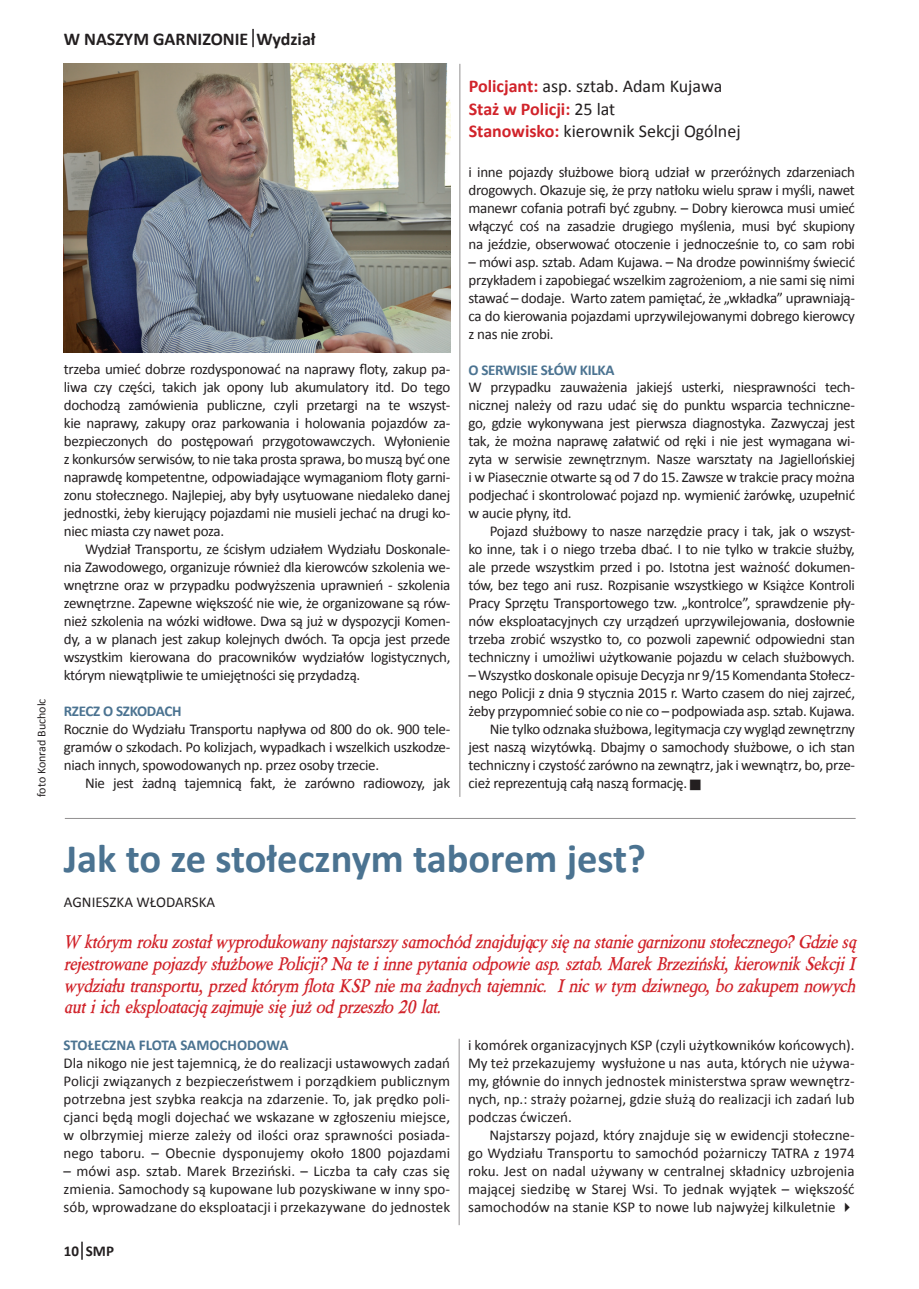
<style>
.page{position:relative;width:919px;height:1289px;background:#fff}
.page>*{position:absolute;margin:0;border:0;box-sizing:border-box;transform-origin:0 0}
.t1{font:700 40.5px "Calibri";color:#4b7391}
.t2{font:italic 700 18px/21.6px "Berylium";color:#d1232a;text-align:justify}
.t3{font:18px/22.5px "Calibri";color:#231f20}
.t4{font:700 18px "Calibri";color:#231f20}
.t5{font:15px/18px "Calibri";letter-spacing:-.02em;color:#231f20;text-align:justify}
.t6{font:700 15px "Calibri";letter-spacing:-.02em;color:#4b7391}
.t7{font:700 15px "Calibri";color:#4b7391}
.t8{font:15px "Calibri";color:#231f20}
.t9{font:700 15px "Calibri";color:#231f20}
.t10{font:12px "Calibri";color:#231f20}
.s1{font-weight:700;color:#d1232a}
</style>
<div class="page">
<svg style="left:81px;top:1241px;width:2px;height:18px"></svg>
<hr style="left:458px;top:1038px;width:1px;height:187px;background:#231f20">
<svg style="left:252px;top:29px;width:2px;height:18px"></svg>
<hr style="left:459px;top:64px;width:1px;height:733px;background:#231f20">
<hr style="left:65px;top:818px;width:790px;height:1px;background:#231f20">
<img style="left:64px;top:64px;width:386px;height:288px">
<p class="t4" style="left:64px;top:28px;width:253px">W NASZYM GARNIZONIE Wydział</p>
<p class="t10" style="left:34px;top:797px;width:100px;rotate:-90deg">foto Konrad Bucholc</p>
<p class="t5" style="left:64px;top:360px;width:388px">trzeba umieć dobrze rozdysponować na naprawy floty, zakup pa&shy;liwa czy części, takich jak opony lub akumulatory itd. Do tego dochodzą zamówienia publiczne, czyli przetargi na te wszyst&shy;kie naprawy, zakupy oraz parkowania i holowania pojazdów za&shy;bezpieczonych do postępowań przygotowawczych. Wyłonienie z konkursów serwisów, to nie taka prosta sprawa, bo muszą być one naprawdę kompetentne, odpowiadające wymaganiom floty garni&shy;zonu stołecznego. Najlepiej, aby były usytuowane niedaleko danej jednostki, żeby kierujący pojazdami nie musieli jechać na drugi ko&shy;niec miasta czy nawet poza.</p>
<p class="t5" style="left:64px;top:540px;width:388px;text-indent:21px">Wydział Transportu, ze ścisłym udziałem Wydziału Doskonale&shy;nia Zawodowego, organizuje również dla kierowców szkolenia we&shy;wnętrzne oraz w przypadku podwyższenia uprawnień - szkolenia zewnętrzne. Zapewne większość nie wie, że organizowane są rów&shy;nież szkolenia na wózki widłowe. Dwa są już w dyspozycji Komen&shy;dy, a w planach jest zakup kolejnych dwóch. Ta opcja jest przede wszystkim kierowana do pracowników wydziałów logistycznych, którym niewątpliwie te umiejętności się przydadzą.</p>
<p class="t6" style="left:64px;top:701px;width:119px">RZECZ O SZKODACH</p>
<p class="t5" style="left:64px;top:720px;width:388px">Rocznie do Wydziału Transportu napływa od 800 do ok. 900 tele&shy;gramów o szkodach. Po kolizjach, wypadkach i wszelkich uszkodze&shy;niach innych, spowodowanych np. przez osoby trzecie.</p>
<p class="t5" style="left:85px;top:774px;width:367px">Nie jest żadną tajemnicą fakt, że zarówno radiowozy, jak</p>
<p class="t3" style="left:468px;top:75px;width:273px"><span class="s1">Policjant:</span> asp. sztab. Adam Kujawa<br><span class="s1">Staż w Policji:</span> 25 lat<br><span class="s1">Stanowisko:</span> kierownik Sekcji Ogólnej</p>
<p class="t5" style="left:468px;top:163px;width:388px">i inne pojazdy służbowe biorą udział w przeróżnych zdarzeniach drogowych. Okazuje się, że przy natłoku wielu spraw i myśli, nawet manewr cofania potrafi być zgubny. – Dobry kierowca musi umieć włączyć coś na zasadzie drugiego myślenia, musi być skupiony na jeździe, obserwować otoczenie i jednocześnie to, co sam robi</p>
<p class="t5" style="left:468px;top:253px;width:388px">– mówi asp. sztab. Adam Kujawa. – Na drodze powinniśmy świecić przykładem i zapobiegać wszelkim zagrożeniom, a nie sami się nimi stawać – dodaje. Warto zatem pamiętać, że „wkładka” uprawniają&shy;ca do kierowania pojazdami uprzywilejowanymi dobrego kierowcy z nas nie zrobi.</p>
<p class="t6" style="left:468px;top:360px;width:148px">O SERWISIE SŁÓW KILKA</p>
<p class="t5" style="left:468px;top:378px;width:388px">W przypadku zauważenia jakiejś usterki, niesprawności tech&shy;nicznej należy od razu udać się do punktu wsparcia techniczne&shy;go, gdzie wykonywana jest pierwsza diagnostyka. Zazwyczaj jest tak, że można naprawę załatwić od ręki i nie jest wymagana wi&shy;zyta w serwisie zewnętrznym. Nasze warsztaty na Jagiellońskiej i w Piasecznie otwarte są od 7 do 15. Zawsze w trakcie pracy można podjechać i skontrolować pojazd np. wymienić żarówkę, uzupełnić w aucie płyny, itd.</p>
<p class="t5" style="left:468px;top:522px;width:388px;text-indent:21px">Pojazd służbowy to nasze narzędzie pracy i tak, jak o wszyst&shy;ko inne, tak i o niego trzeba dbać. I to nie tylko w trakcie służby, ale przede wszystkim przed i po. Istotna jest ważność dokumen&shy;tów, bez tego ani rusz. Rozpisanie wszystkiego w Książce Kontroli Pracy Sprzętu Transportowego tzw. „kontrolce”, sprawdzenie pły&shy;nów eksploatacyjnych czy urządzeń uprzywilejowania, dosłownie trzeba zrobić wszystko to, co pozwoli zapewnić odpowiedni stan techniczny i umożliwi użytkowanie pojazdu w celach służbowych.</p>
<p class="t5" style="left:468px;top:666px;width:388px">– Wszystko doskonale opisuje Decyzja nr 9/15 Komendanta Stołecz-</p>
<p class="t5" style="left:468px;top:684px;width:388px">nego Policji z dnia 9 stycznia 2015 r. Warto czasem do niej zajrzeć,</p>
<p class="t5" style="left:468px;top:702px;width:388px">żeby przypomnieć sobie co nie co – podpowiada asp. sztab. Kujawa.</p>
<p class="t5" style="left:489px;top:720px;width:367px">Nie tylko odznaka służbowa, legitymacja czy wygląd zewnętrzny</p>
<p class="t5" style="left:468px;top:738px;width:388px">jest naszą wizytówką. Dbajmy o samochody służbowe, o ich stan</p>
<p class="t5" style="left:468px;top:756px;width:388px">techniczny i czystość zarówno na zewnątrz, jak i wewnątrz, bo, prze-</p>
<p class="t5" style="left:468px;top:774px;width:220px">cież reprezentują całą naszą formację.</p>
<h1 class="t1" style="left:64px;top:832px;width:583px">Jak to ze stołecznym taborem jest?</h1>
<p class="t8" style="left:64px;top:893px;width:153px">AGNIESZKA WŁODARSKA</p>
<p class="t2" style="left:64px;top:931px;width:792px">W którym roku został wyprodukowany najstarszy samochód znajdujący się na stanie garnizonu stołecznego? Gdzie są rejestrowane pojazdy służbowe Policji? Na te i inne pytania odpowie asp. sztab. Marek Brzeziński, kierownik Sekcji I wydziału transportu, przed którym flota KSP nie ma żadnych tajemnic. I nic w tym dziwnego, bo zakupem nowych aut i ich eksploatacją zajmuje się już od przeszło 20 lat.</p>
<p class="t7" style="left:64px;top:1035px;width:226px">STOŁECZNA FLOTA SAMOCHODOWA</p>
<p class="t5" style="left:64px;top:1054px;width:388px">Dla nikogo nie jest tajemnicą, że do realizacji ustawowych zadań Policji związanych z bezpieczeństwem i porządkiem publicznym potrzebna jest szybka reakcja na zdarzenie. To, jak prędko poli&shy;cjanci będą mogli dojechać we wskazane w zgłoszeniu miejsce, w olbrzymiej mierze zależy od ilości oraz sprawności posiada&shy;nego taboru. – Obecnie dysponujemy około 1800 pojazdami</p>
<p class="t5" style="left:64px;top:1162px;width:388px">– mówi asp. sztab. Marek Brzeziński. – Liczba ta cały czas się zmienia. Samochody są kupowane lub pozyskiwane w inny spo&shy;sób, wprowadzane do eksploatacji i przekazywane do jednostek</p>
<p class="t9" style="left:64px;top:1241px;width:52px">10 SMP</p>
<p class="t5" style="left:468px;top:1036px;width:388px">i komórek organizacyjnych KSP (czyli użytkowników końcowych).<br>My też przekazujemy wysłużone u nas auta, których nie używa&shy;my, głównie do innych jednostek ministerstwa spraw wewnętrz&shy;nych, np.: straży pożarnej, gdzie służą do realizacji ich zadań lub podczas ćwiczeń.</p>
<p class="t5" style="left:468px;top:1126px;width:388px;text-indent:21px">Najstarszy pojazd, który znajduje się w ewidencji stołeczne&shy;go Wydziału Transportu to samochód pożarniczy TATRA z 1974 roku. Jest on nadal używany w centralnej składnicy uzbrojenia mającej siedzibę w Starej Wsi. To jednak wyjątek – większość samochodów na stanie KSP to nowe lub najwyżej kilkuletnie ✔</p>
</div>
